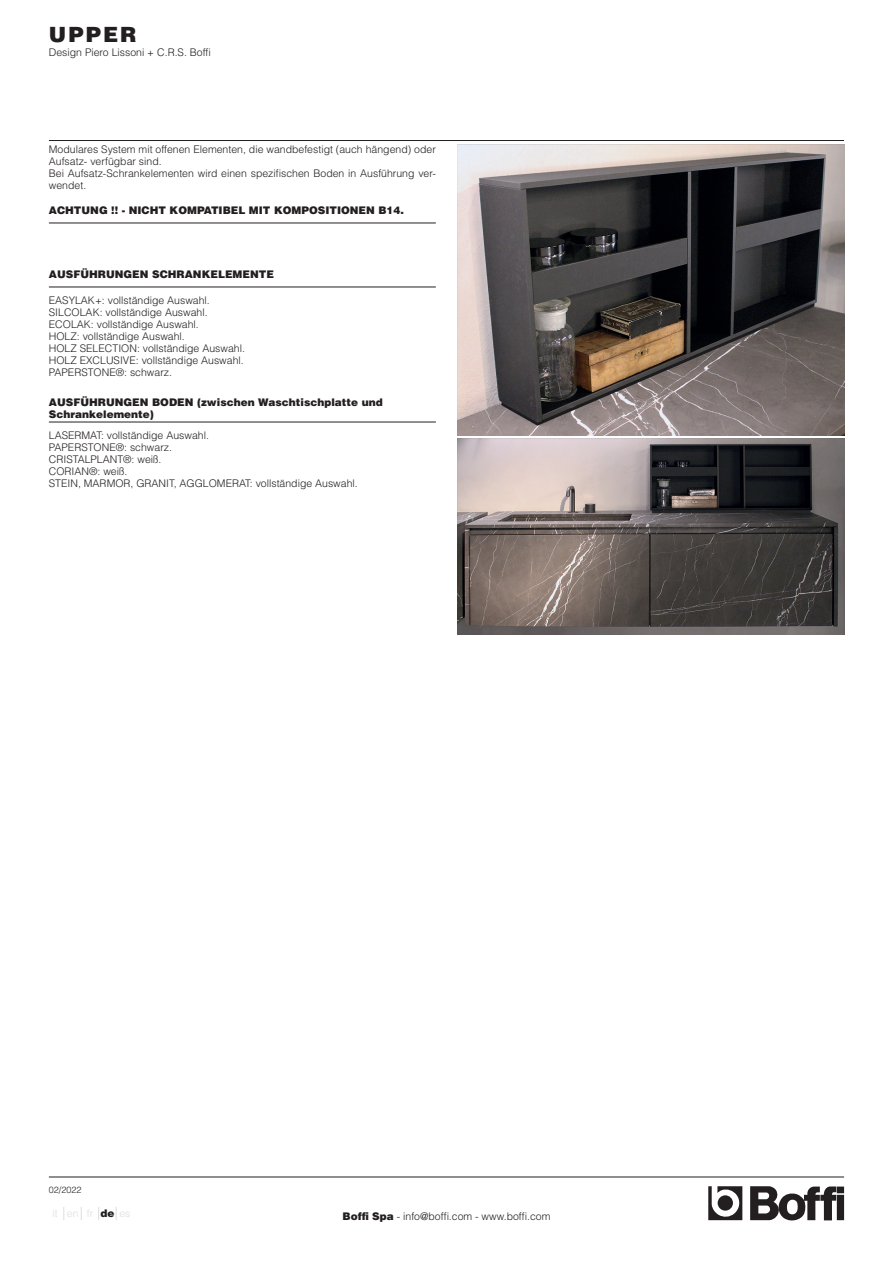
<style>
.page{position:relative;width:893px;height:1263px;background:#fff}
.page>*{position:absolute;margin:0;border:0;box-sizing:border-box;transform-origin:0 0}
.t1{font:900 21px "Helvetica";letter-spacing:.1em;color:#231f20}
.t2{font:300 10.5px/12px "Helvetica";color:#231f20}
.t3{font:900 10.5px/12px "Helvetica";color:#231f20}
.t4{font:300 10.5px "Helvetica";color:#dcdddf}
.t5{font:300 9px "Helvetica";color:#231f20}
.s1{font-weight:900;color:#231f20}
.s2{font-weight:900}
</style>
<div class="page">
<hr style="left:49px;top:1177px;width:795px;height:1px;background:#231f20">
<svg style="left:708px;top:1186px;width:34px;height:34px"></svg>
<div style="left:718px;top:1195px;width:15px;height:15px;background:#231f20;border-radius:50%"></div>
<svg style="left:750px;top:1186px;width:94px;height:34px"></svg>
<svg style="left:64px;top:1207px;width:1px;height:13px"></svg>
<svg style="left:81px;top:1207px;width:1px;height:13px"></svg>
<svg style="left:98px;top:1207px;width:1px;height:13px"></svg>
<svg style="left:116px;top:1207px;width:1px;height:13px"></svg>
<img style="left:457px;top:145px;width:387px;height:290px">
<img style="left:457px;top:439px;width:387px;height:195px">
<hr style="left:49px;top:223px;width:387px;height:1px;background:#231f20">
<hr style="left:49px;top:287px;width:387px;height:1px;background:#231f20">
<hr style="left:49px;top:422px;width:387px;height:1px;background:#231f20">
<hr style="left:49px;top:140px;width:795px;height:1px;background:#231f20">
<h1 class="t1" style="left:49px;top:21px;width:89px">UPPER</h1>
<p class="t2" style="left:49px;top:46px;width:163px">Design Piero Lissoni + C.R.S. Boffi</p>
<p class="t2" style="left:49px;top:143px;width:388px">Modulares System mit offenen Elementen, die wandbefestigt (auch hängend) oder Aufsatz- verfügbar sind.<br>Bei Aufsatz-Schrankelementen wird einen spezifischen Boden in Ausführung ver&shy;wendet.</p>
<p class="t3" style="left:49px;top:204px;width:357px">ACHTUNG !! - NICHT KOMPATIBEL MIT KOMPOSITIONEN B14.</p>
<p class="t3" style="left:49px;top:268px;width:227px">AUSFÜHRUNGEN SCHRANKELEMENTE</p>
<p class="t2" style="left:49px;top:294px;width:198px">EASYLAK+: vollständige Auswahl.<br>SILCOLAK: vollständige Auswahl.<br>ECOLAK: vollständige Auswahl.<br>HOLZ: vollständige Auswahl.<br>HOLZ SELECTION: vollständige Auswahl.<br>HOLZ EXCLUSIVE: vollständige Auswahl.<br>PAPERSTONE®: schwarz.</p>
<p class="t3" style="left:49px;top:396px;width:335px">AUSFÜHRUNGEN BODEN (zwischen Waschtischplatte und<br>Schrankelemente)</p>
<p class="t2" style="left:49px;top:429px;width:310px">LASERMAT: vollständige Auswahl.<br>PAPERSTONE®: schwarz.<br>CRISTALPLANT®: weiß.<br>CORIAN®: weiß.<br>STEIN, MARMOR, GRANIT, AGGLOMERAT: vollständige Auswahl.</p>
<p class="t5" style="left:49px;top:1184px;width:34px">02/2022</p>
<p class="t4" style="left:53px;top:1207px;width:79px">it en fr <span class="s1">de</span> es</p>
<p class="t2" style="left:342px;top:1210px;width:209px"><span class="s2">Boffi Spa</span> - info@boffi.com - www.boffi.com</p>
</div>
